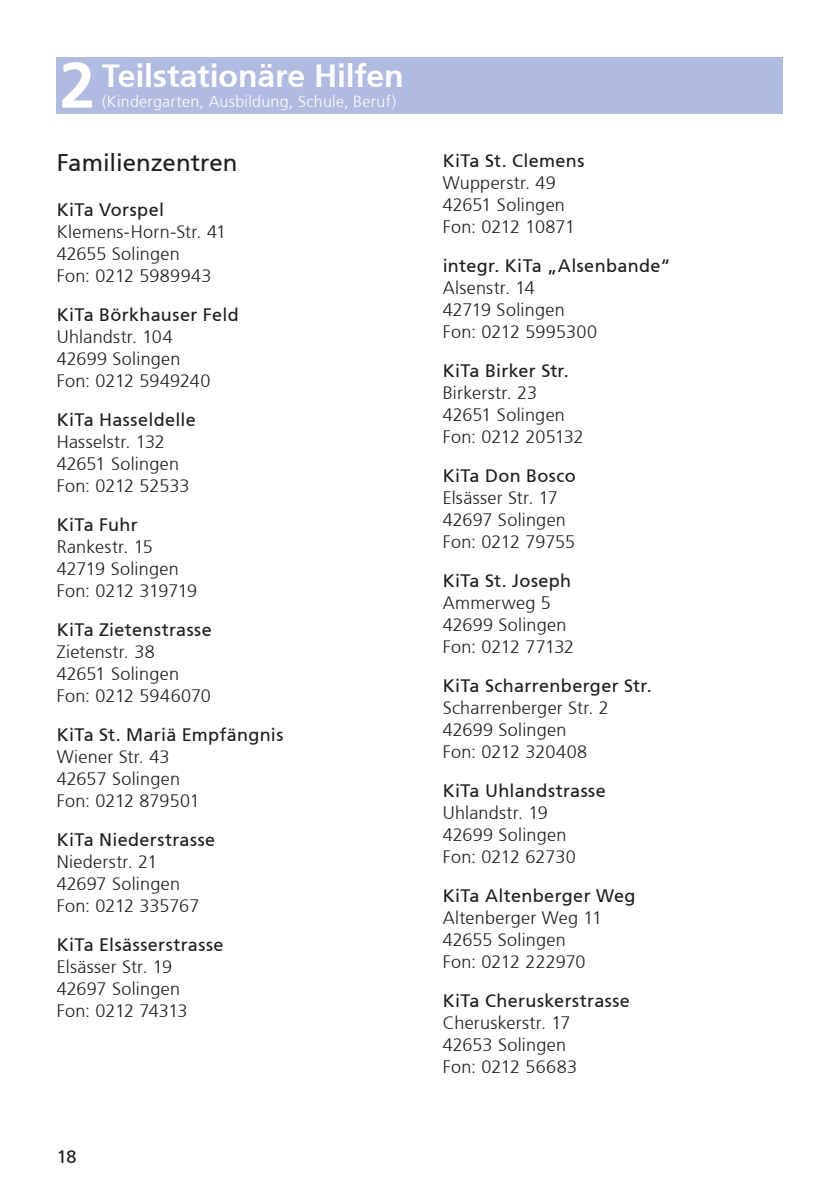
<style>
.page{position:relative;width:840px;height:1191px;background:#fff}
.page>*{position:absolute;margin:0;border:0;box-sizing:border-box;transform-origin:0 0}
.t1{font:700 64px "Frutiger";color:#fff}
.t2{font:700 32px "Frutiger";letter-spacing:-.005em;color:#fff}
.Zwischenüberschrifte{font:24px "Frutiger";color:#1d1d1b}
.t3{font:300 18px/22px "Frutiger";letter-spacing:.015em;color:#1d1d1b}
.t4{font:18px "Frutiger";letter-spacing:.02em;color:#1d1d1b}
.t5{font:300 18px "Frutiger";letter-spacing:-.005em;color:#1d1d1b}
.t6{font:300 18px "Frutiger";letter-spacing:-.025em;color:#1d1d1b}
.t7{font:300 16px "Frutiger";letter-spacing:.02em;color:#fff}
.s1{font-weight:400}
</style>
<div class="page">
<div style="left:57px;top:57px;width:725px;height:56px;background:#b1bae0"></div>
<h1 class="t1" style="left:60px;top:48px;width:37px">2</h1>
<h2 class="t2" style="left:102px;top:57px;width:303px">Teilstationäre Hilfen</h2>
<p class="t7" style="left:102px;top:92px;width:295px">(Kindergarten, Ausbildung, Schule, Beruf)</p>
<h2 class="Zwischenüberschrifte" style="left:57px;top:149px;width:182px">Familienzentren</h2>
<p class="t3" style="left:57px;top:199px;width:171px"><span class="s1">KiTa Vorspel<br></span>Klemens-Horn-Str. 41<br>42655 Solingen<br>Fon: 0212 5989943</p>
<p class="t4" style="left:57px;top:304px;width:183px">KiTa Börkhauser Feld</p>
<p class="t3" style="left:57px;top:326px;width:117px">Uhlandstr. 104</p>
<p class="t3" style="left:57px;top:348px;width:125px">42699 Solingen</p>
<p class="t5" style="left:57px;top:370px;width:155px">Fon: 0212 5949240</p>
<p class="t4" style="left:57px;top:409px;width:140px">KiTa Hasseldelle</p>
<p class="t3" style="left:57px;top:431px;width:110px">Hasselstr. 132</p>
<p class="t3" style="left:57px;top:453px;width:124px">42651 Solingen</p>
<p class="t5" style="left:57px;top:475px;width:134px">Fon: 0212 52533</p>
<p class="t4" style="left:57px;top:514px;width:83px">KiTa Fuhr</p>
<p class="t3" style="left:57px;top:536px;width:98px">Rankestr. 15</p>
<p class="t3" style="left:57px;top:558px;width:123px">42719 Solingen</p>
<p class="t6" style="left:57px;top:580px;width:142px">Fon: 0212 319719</p>
<p class="t4" style="left:57px;top:619px;width:156px">KiTa Zietenstrasse</p>
<p class="t3" style="left:57px;top:641px;width:99px">Zietenstr. 38</p>
<p class="t3" style="left:57px;top:663px;width:124px">42651 Solingen</p>
<p class="t5" style="left:57px;top:685px;width:155px">Fon: 0212 5946070</p>
<p class="t4" style="left:57px;top:724px;width:228px">KiTa St. Mariä Empfängnis</p>
<p class="t3" style="left:57px;top:746px;width:114px">Wiener Str. 43</p>
<p class="t3" style="left:57px;top:768px;width:125px">42657 Solingen</p>
<p class="t3" style="left:57px;top:790px;width:144px">Fon: 0212 879501</p>
<p class="t4" style="left:57px;top:829px;width:160px">KiTa Niederstrasse</p>
<p class="t3" style="left:57px;top:851px;width:102px">Niederstr. 21</p>
<p class="t3" style="left:57px;top:873px;width:125px">42697 Solingen</p>
<p class="t3" style="left:57px;top:895px;width:144px">Fon: 0212 335767</p>
<p class="t4" style="left:57px;top:934px;width:168px">KiTa Elsässerstrasse</p>
<p class="t3" style="left:57px;top:956px;width:117px">Elsässer Str. 19</p>
<p class="t3" style="left:57px;top:978px;width:125px">42697 Solingen</p>
<p class="t6" style="left:57px;top:1000px;width:132px">Fon: 0212 74313</p>
<p class="t4" style="left:57px;top:1145px;width:21px">18</p>
<p class="t4" style="left:442px;top:150px;width:143px">KiTa St. Clemens</p>
<p class="t3" style="left:442px;top:172px;width:115px">Wupperstr. 49</p>
<p class="t3" style="left:442px;top:194px;width:124px">42651 Solingen</p>
<p class="t5" style="left:442px;top:216px;width:134px">Fon: 0212 10871</p>
<p class="t4" style="left:442px;top:255px;width:229px">integr. KiTa „Alsenbande“</p>
<p class="t3" style="left:442px;top:277px;width:94px">Alsenstr. 14</p>
<p class="t3" style="left:442px;top:299px;width:123px">42719 Solingen</p>
<p class="t3" style="left:442px;top:321px;width:156px">Fon: 0212 5995300</p>
<p class="t4" style="left:442px;top:360px;width:128px">KiTa Birker Str.</p>
<p class="t3" style="left:442px;top:382px;width:96px">Birkerstr. 23</p>
<p class="t3" style="left:442px;top:404px;width:124px">42651 Solingen</p>
<p class="t5" style="left:442px;top:426px;width:142px">Fon: 0212 205132</p>
<p class="t4" style="left:442px;top:465px;width:134px">KiTa Don Bosco</p>
<p class="t3" style="left:442px;top:487px;width:116px">Elsässer Str. 17</p>
<p class="t3" style="left:442px;top:509px;width:125px">42697 Solingen</p>
<p class="t5" style="left:442px;top:531px;width:134px">Fon: 0212 79755</p>
<p class="t4" style="left:442px;top:570px;width:130px">KiTa St. Joseph</p>
<p class="t3" style="left:442px;top:592px;width:109px">Ammerweg 5</p>
<p class="t3" style="left:442px;top:614px;width:125px">42699 Solingen</p>
<p class="t5" style="left:442px;top:636px;width:133px">Fon: 0212 77132</p>
<p class="t4" style="left:442px;top:675px;width:210px">KiTa Scharrenberger Str.</p>
<p class="t3" style="left:442px;top:697px;width:168px">Scharrenberger Str. 2</p>
<p class="t3" style="left:442px;top:719px;width:125px">42699 Solingen</p>
<p class="t3" style="left:442px;top:741px;width:146px">Fon: 0212 320408</p>
<p class="t4" style="left:442px;top:780px;width:164px">KiTa Uhlandstrasse</p>
<p class="t3" style="left:442px;top:802px;width:106px">Uhlandstr. 19</p>
<p class="t3" style="left:442px;top:824px;width:125px">42699 Solingen</p>
<p class="t3" style="left:442px;top:846px;width:134px">Fon: 0212 62730</p>
<p class="t4" style="left:442px;top:885px;width:194px">KiTa Altenberger Weg</p>
<p class="t3" style="left:442px;top:907px;width:161px">Altenberger Weg 11</p>
<p class="t3" style="left:442px;top:929px;width:124px">42655 Solingen</p>
<p class="t3" style="left:442px;top:951px;width:144px">Fon: 0212 222970</p>
<p class="t4" style="left:442px;top:990px;width:189px">KiTa Cheruskerstrasse</p>
<p class="t3" style="left:442px;top:1012px;width:129px">Cheruskerstr. 17</p>
<p class="t3" style="left:442px;top:1034px;width:125px">42653 Solingen</p>
<p class="t3" style="left:442px;top:1056px;width:136px">Fon: 0212 56683</p>
</div>
